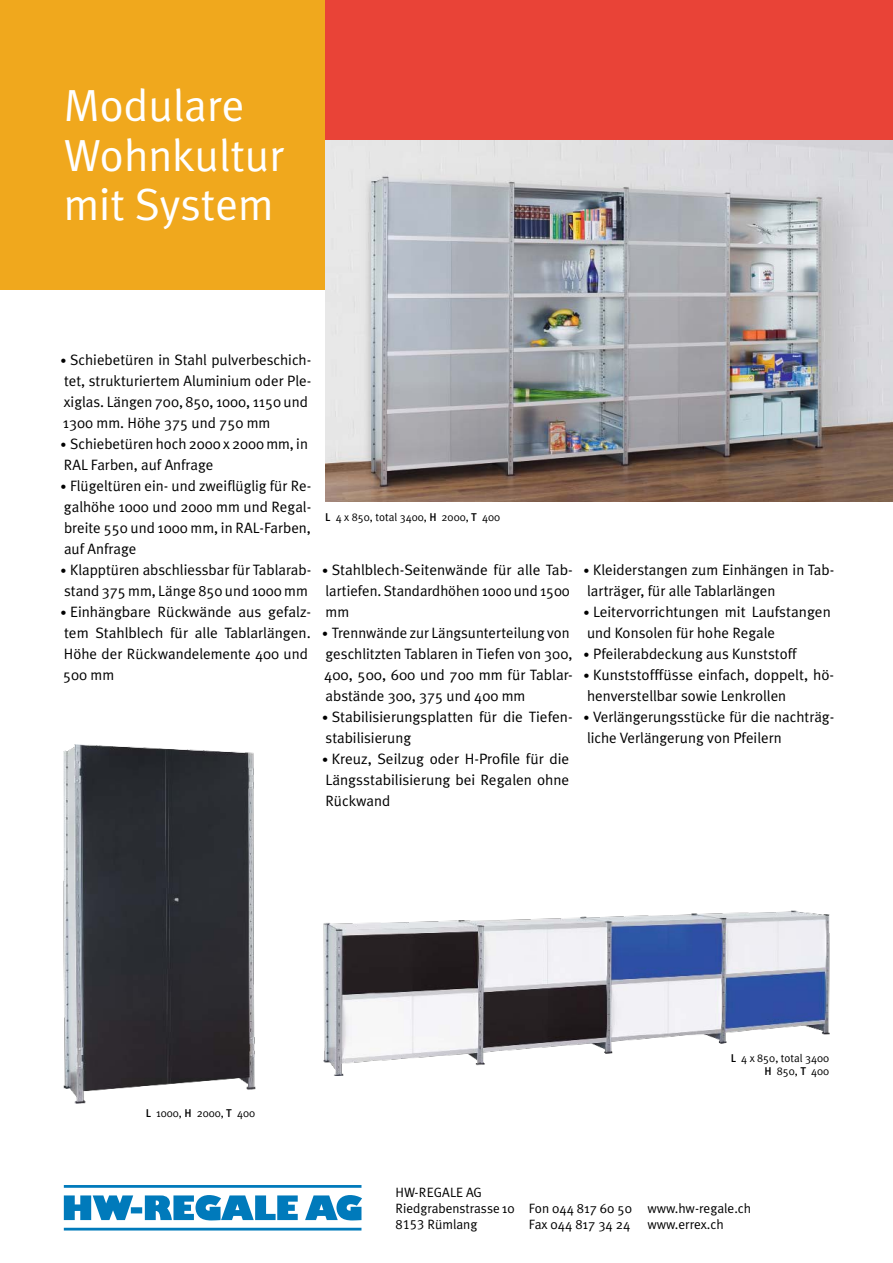
<style>
.page{position:relative;width:893px;height:1263px;background:#fff}
.page>*{position:absolute;margin:0;border:0;box-sizing:border-box;transform-origin:0 0}
.t1{font:45px/49.8px "Meta Plus Normal";color:#fff}
.t2{font:15px/21px "Meta Plus Normal";color:#000}
.t3{font:13.5px/16.2px "Meta Plus Normal";color:#000}
.t4{font:11.25px/13.5px "Meta Plus Normal";color:#000;text-align:right}
.s1{font-size:12px}
.s2{font-family:"Meta Plus";font-weight:500}
.s3{font-family:"Meta Plus Normal Caps"}
</style>
<div class="page">
<div style="left:0;top:0;width:325px;height:289px;background:#f0a81d"></div>
<div style="left:325px;top:0;width:568px;height:289px;background:#e94337"></div>
<svg style="left:64px;top:1185px;width:298px;height:45px"></svg>
<img style="left:64px;top:744px;width:191px;height:359px">
<img style="left:323px;top:910px;width:506px;height:166px">
<img style="left:325px;top:140px;width:568px;height:362px">
<h1 class="t1" style="left:64px;top:80px;width:222px">Modulare<br>Wohnkultur mit System</h1>
<p class="t2" style="left:61px;top:349px;width:252px"><span class="s1">•</span> Schiebetüren in Stahl pulverbeschich&shy;tet, strukturiertem Aluminium oder Ple&shy;xiglas. Längen 700, 850, 1000, 1150 und 1300 mm. Höhe 375 und 750 mm</p>
<p class="t2" style="left:61px;top:433px;width:249px"><span class="s1">•</span> Schiebetüren hoch 2000 x 2000 mm, in<br>RAL Farben, auf Anfrage</p>
<p class="t2" style="left:61px;top:475px;width:252px;text-align:justify"><span class="s1">•</span> Flügeltüren ein- und zweiflüglig für Re&shy;galhöhe 1000 und 2000 mm und Regal&shy;breite 550 und 1000 mm, in RAL-Farben, auf Anfrage</p>
<p class="t2" style="left:61px;top:559px;width:252px"><span class="s1">•</span> Klapptüren abschliessbar für Tablarab&shy;stand 375 mm, Länge 850 und 1000 mm</p>
<p class="t2" style="left:61px;top:601px;width:252px"><span class="s1">•</span> Einhängbare Rückwände aus gefalz&shy;tem Stahlblech für alle Tablarlängen.<br>Höhe der Rückwandelemente 400 und<br>500 mm</p>
<p class="t4" style="left:325px;top:510px;width:176px"><span class="s2">L</span> 4 x 850, total 3400, <span class="s2">H</span> 2000, <span class="s2">T</span> 400</p>
<p class="t2" style="left:322px;top:559px;width:252px"><span class="s1">•</span> Stahlblech-Seitenwände für alle Tab&shy;lartiefen. Standardhöhen 1000 und 1500 mm</p>
<p class="t2" style="left:322px;top:622px;width:252px"><span class="s1">•</span> Trennwände zur Längsunterteilung von geschlitzten Tablaren in Tiefen von 300, 400, 500, 600 und 700 mm für Tablar&shy;abstände 300, 375 und 400 mm</p>
<p class="t2" style="left:322px;top:706px;width:252px"><span class="s1">•</span> Stabilisierungsplatten für die Tiefen&shy;stabilisierung</p>
<p class="t2" style="left:322px;top:748px;width:249px;text-align:justify"><span class="s1">•</span> Kreuz, Seilzug oder H-Profile für die Längsstabilisierung bei Regalen ohne Rückwand</p>
<p class="t2" style="left:583px;top:559px;width:252px"><span class="s1">•</span> Kleiderstangen zum Einhängen in Tab&shy;larträger, für alle Tablarlängen</p>
<p class="t2" style="left:583px;top:601px;width:249px"><span class="s1">•</span> Leitervorrichtungen mit Laufstangen und Konsolen für hohe Regale</p>
<p class="t2" style="left:583px;top:643px;width:215px"><span class="s1">•</span> Pfeilerabdeckung aus Kunststoff</p>
<p class="t2" style="left:583px;top:664px;width:252px"><span class="s1">•</span> Kunststofffüsse einfach, doppelt, hö&shy;henverstellbar sowie Lenkrollen</p>
<p class="t2" style="left:583px;top:706px;width:252px"><span class="s1">•</span> Verlängerungsstücke für die nachträg&shy;liche Verlängerung von Pfeilern</p>
<p class="t4" style="left:146px;top:1106px;width:111px"><span class="s2">L</span> 1000, <span class="s2">H</span> 2000, <span class="s2">T</span> 400</p>
<p class="t4" style="left:731px;top:1051px;width:100px"><span class="s2">L</span> 4 x 850, total 3400<br><span class="s2">H</span> 850, <span class="s2">T</span> 400</p>
<p class="t3" style="left:395px;top:1183px;width:121px">HW-REGALE AG<br>Riedgrabenstrasse 10<br><span class="s3">8153</span> Rümlang</p>
<p class="t3" style="left:529px;top:1200px;width:104px">Fon 044 817 60 50<br>Fax 044 817 34 24</p>
<p class="t3" style="left:647px;top:1200px;width:105px">www.hw-regale.ch www.errex.ch</p>
</div>
